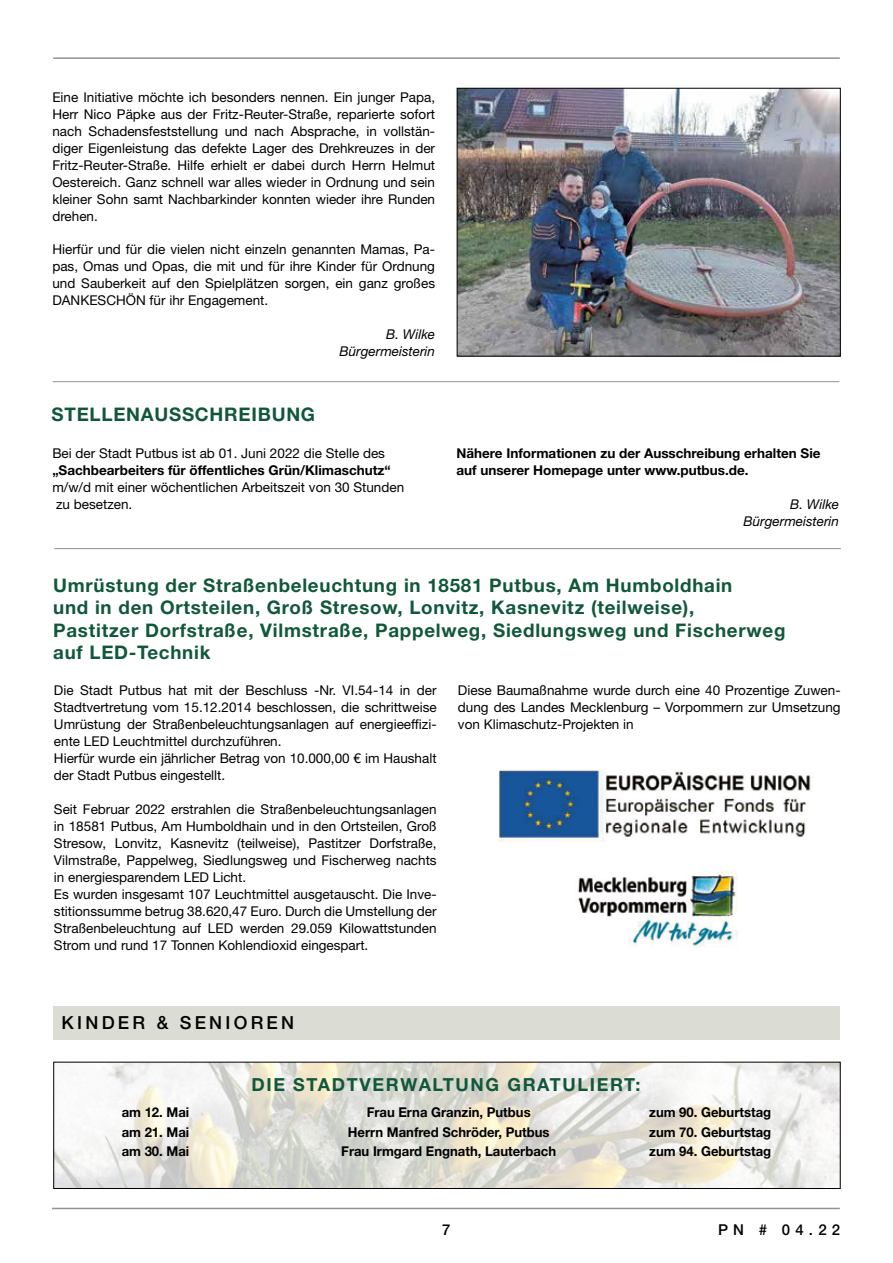
<style>
.page{position:relative;width:893px;height:1263px;background:#fff}
.page>*{position:absolute;margin:0;border:0;box-sizing:border-box;transform-origin:0 0}
.t1{font:700 18.75px/22.5px "Helvetica Neue LT Std";letter-spacing:.04em;color:#11583b}
.t2{font:700 18px "Helvetica Neue LT Std";letter-spacing:.09em;color:#11583b}
.t3{font:500 18px "Helvetica Neue LT Std";letter-spacing:.18em;color:#000}
.t4{font:500 15px "Helvetica Neue LT Std";color:#000}
.t5{font:13.5px/17px "Helvetica Neue LT Std";color:#000}
.t6{font:700 13.5px/17px "Helvetica Neue LT Std";color:#000}
.t7{font:italic 13.5px/17px "Helvetica Neue LT Std";color:#000;text-align:right}
</style>
<div class="page">
<hr style="left:53px;top:57px;width:787px;height:2px;background:#949391">
<hr style="left:52px;top:1208px;width:788px;height:1px;background:#949391">
<img style="left:459px;top:90px;width:379px;height:264px">
<div style="left:457px;top:88px;width:383px;height:268px;border:1px solid #000"></div>
<hr style="left:53px;top:381px;width:786px;height:1px;background:#949391">
<hr style="left:54px;top:548px;width:787px;height:1px;background:#949391">
<div style="left:53px;top:1006px;width:787px;height:33px;background:#dbdcd3"></div>
<img style="left:56px;top:1064px;width:782px;height:122px">
<img style="left:578px;top:872px;width:160px;height:75px">
<img style="left:499px;top:769px;width:312px;height:73px">
<p class="t5" style="left:52px;top:88px;width:384px;text-align:justify">Eine Initiative möchte ich besonders nennen. Ein junger Papa, Herr Nico Päpke aus der Fritz-Reuter-Straße, reparierte sofort nach Schadensfeststellung und nach Absprache, in vollstän&shy;diger Eigenleistung das defekte Lager des Drehkreuzes in der Fritz-Reuter-Straße. Hilfe erhielt er dabei durch Herrn Helmut Oestereich. Ganz schnell war alles wieder in Ordnung und sein kleiner Sohn samt Nachbarkinder konnten wieder ihre Runden drehen.</p>
<p class="t5" style="left:52px;top:241px;width:384px;text-align:justify">Hierfür und für die vielen nicht einzeln genannten Mamas, Pa&shy;pas, Omas und Opas, die mit und für ihre Kinder für Ordnung und Sauberkeit auf den Spielplätzen sorgen, ein ganz großes DANKESCHÖN für ihr Engagement.</p>
<p class="t7" style="left:340px;top:326px;width:97px">B. Wilke<br>Bürgermeisterin</p>
<h1 class="t1" style="left:52px;top:402px;width:265px">STELLENAUSSCHREIBUNG</h1>
<p class="t5" style="left:52px;top:444px;width:334px">Bei der Stadt Putbus ist ab 01. Juni 2022 die Stelle des</p>
<p class="t6" style="left:52px;top:461px;width:340px">„Sachbearbeiters für öffentliches Grün/Klimaschutz“</p>
<p class="t5" style="left:52px;top:478px;width:353px">m/w/d mit einer wöchentlichen Arbeitszeit von 30 Stunden zu besetzen.</p>
<p class="t6" style="left:456px;top:444px;width:366px">Nähere Informationen zu der Ausschreibung erhalten Sie auf unserer Homepage unter www.putbus.de.</p>
<p class="t7" style="left:743px;top:495px;width:97px">B. Wilke<br>Bürgermeisterin</p>
<h1 class="t1" style="left:53px;top:573px;width:734px">Umrüstung der Straßenbeleuchtung in 18581 Putbus, Am Humboldhain<br>und in den Ortsteilen, Groß Stresow, Lonvitz, Kasnevitz (teilweise),<br>Pastitzer Dorfstraße, Vilmstraße, Pappelweg, Siedlungsweg und Fischerweg auf LED-Technik</h1>
<p class="t5" style="left:54px;top:682px;width:384px">Die Stadt Putbus hat mit der Beschluss -Nr. VI.54-14 in der Stadtvertretung vom 15.12.2014 beschlossen, die schrittweise Umrüstung der Straßenbeleuchtungsanlagen auf energieeffizi&shy;ente LED Leuchtmittel durchzuführen.<br>Hierfür wurde ein jährlicher Betrag von 10.000,00 € im Haushalt der Stadt Putbus eingestellt.</p>
<p class="t5" style="left:54px;top:800px;width:384px">Seit Februar 2022 erstrahlen die Straßenbeleuchtungsanlagen in 18581 Putbus, Am Humboldhain und in den Ortsteilen, Groß Stresow, Lonvitz, Kasnevitz (teilweise), Pastitzer Dorfstraße, Vilmstraße, Pappelweg, Siedlungsweg und Fischerweg nachts in energiesparendem LED Licht.<br>Es wurden insgesamt 107 Leuchtmittel ausgetauscht. Die Inve&shy;stitionssumme betrug 38.620,47 Euro. Durch die Umstellung der Straßenbeleuchtung auf LED werden 29.059 Kilowattstunden Strom und rund 17 Tonnen Kohlendioxid eingespart.</p>
<p class="t5" style="left:458px;top:682px;width:384px;text-align:justify">Diese Baumaßnahme wurde durch eine 40 Prozentige Zuwen&shy;dung des Landes Mecklenburg – Vorpommern zur Umsetzung von Klimaschutz-Projekten in</p>
<h2 class="t3" style="left:62px;top:1012px;width:234px">KINDER &amp; SENIOREN</h2>
<h2 class="t2" style="left:251px;top:1073px;width:390px">DIE STADTVERWALTUNG GRATULIERT:</h2>
<p class="t6" style="left:122px;top:1103px;width:69px">am 12. Mai</p>
<p class="t6" style="left:367px;top:1103px;width:165px">Frau Erna Granzin, Putbus</p>
<p class="t6" style="left:649px;top:1103px;width:123px">zum 90. Geburtstag</p>
<p class="t6" style="left:122px;top:1123px;width:69px">am 21. Mai</p>
<p class="t6" style="left:348px;top:1123px;width:203px">Herrn Manfred Schröder, Putbus</p>
<p class="t6" style="left:649px;top:1123px;width:123px">zum 70. Geburtstag</p>
<p class="t6" style="left:122px;top:1142px;width:69px">am 30. Mai</p>
<p class="t6" style="left:341px;top:1142px;width:216px">Frau Irmgard Engnath, Lauterbach</p>
<p class="t6" style="left:649px;top:1142px;width:123px">zum 94. Geburtstag</p>
<p class="t4" style="left:442px;top:1221px;width:10px">7</p>
<p class="t4" style="left:718px;top:1221px;width:124px">PN # 04.22</p>
</div>
